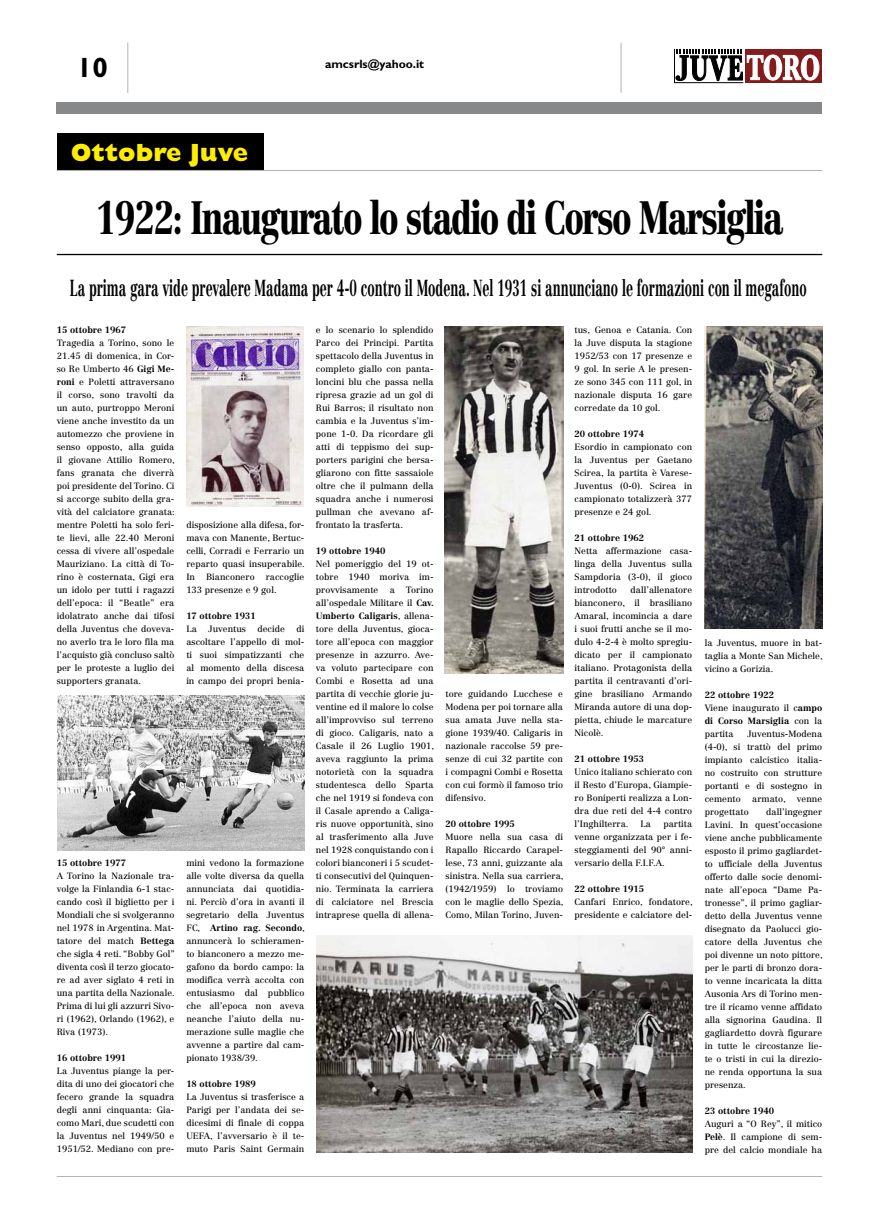
<style>
.page{position:relative;width:879px;height:1219px;background:#fff}
.page>*{position:absolute;margin:0;border:0;box-sizing:border-box;transform-origin:0 0}
.t1{font:900 46px "Centennial LT Std";letter-spacing:-.05em;color:#000;scale:.72 1}
.t2{font:700 28px "Gill Sans Std";color:#000}
.t3{font:800 25px "Gill Sans Std";color:#ffed00}
.t4{font:700 22.8px "Centennial LT Std";color:#000;scale:.56 1}
.t5{font:700 12px "Gill Sans Std";color:#000}
.t6{font:9px/13px "Centennial LT Std";color:#000;text-align:justify}
.t7{font:700 9px/13px "Centennial LT Std";color:#000}
.s1{font-weight:700}
.s2{font-weight:400}
</style>
<div class="page">
<hr style="left:57px;top:113px;width:765px;height:1px;background:#b1b3b4">
<hr style="left:127px;top:43px;width:1px;height:50px;background:#b1b3b4">
<hr style="left:621px;top:43px;width:1px;height:50px;background:#b1b3b4">
<hr style="left:57px;top:1176px;width:765px;height:1px;background:#b1b3b4">
<div style="left:57px;top:102px;width:765px;height:11px;background:#87888a"></div>
<div style="left:745px;top:49px;width:77px;height:34px;background:#831c1c"></div>
<svg style="left:674px;top:49px;width:145px;height:34px"></svg>
<div style="left:57px;top:133px;width:206px;height:38px;background:#000"></div>
<hr style="left:57px;top:170px;width:765px;height:1px;background:#b1b3b4">
<hr style="left:57px;top:254px;width:765px;height:1px;background:#000">
<img style="left:704px;top:326px;width:118px;height:302px">
<img style="left:445px;top:326px;width:118px;height:347px">
<img style="left:187px;top:327px;width:116px;height:180px">
<img style="left:316px;top:935px;width:377px;height:218px">
<img style="left:57px;top:695px;width:247px;height:155px">
<h2 class="t2" style="left:77px;top:51px;width:32px">10</h2>
<h3 class="t5" style="left:325px;top:56px;width:101px">amcsrls@yahoo.it</h3>
<h3 class="t3" style="left:71px;top:138px;width:179px">Ottobre Juve</h3>
<h1 class="t1" style="left:96px;top:189px;width:956px">1922: Inaugurato lo stadio di Corso Marsiglia</h1>
<h3 class="t4" style="left:70px;top:274px;width:1317px">La prima gara vide prevalere Madama per 4-0 contro il Modena. Nel 1931 si annunciano le formazioni con il megafono</h3>
<p class="t7" style="left:57px;top:323px;width:71px">15 ottobre 1967</p>
<p class="t6" style="left:57px;top:336px;width:120px">Tragedia a Torino, sono le 21.45 di domenica, in Cor&shy;so Re Umberto 46 <span class="s1">Gigi Me&shy;roni</span> e Poletti attraversano il corso, sono travolti da un auto, purtroppo Meroni viene anche investito da un automezzo che proviene in senso opposto, alla guida il giovane Attilio Romero, fans granata che diverrà poi presidente del Torino. Ci si accorge subito della gra&shy;vità del calciatore granata: mentre Poletti ha solo feri&shy;te lievi, alle 22.40 Meroni cessa di vivere all’ospedale Mauriziano. La città di To&shy;rino è costernata, Gigi era un idolo per tutti i ragazzi dell’epoca: il “Beatle” era idolatrato anche dai tifosi della Juventus che doveva&shy;no averlo tra le loro fila ma l’acquisto già concluso saltò per le proteste a luglio dei supporters granata.</p>
<p class="t7" style="left:57px;top:856px;width:71px">15 ottobre 1977</p>
<p class="t6" style="left:57px;top:869px;width:120px">A Torino la Nazionale tra&shy;volge la Finlandia 6-1 stac&shy;cando così il biglietto per i Mondiali che si svolgeranno nel 1978 in Argentina. Mat&shy;tatore del match <span class="s1">Bettega </span>che sigla 4 reti. “Bobby Gol” diventa così il terzo giocato&shy;re ad aver siglato 4 reti in una partita della Nazionale.<br>Prima di lui gli azzurri Sivo&shy;ri (1962), Orlando (1962), e Riva (1973).</p>
<p class="t7" style="left:57px;top:1051px;width:71px">16 ottobre 1991</p>
<p class="t6" style="left:57px;top:1064px;width:119px">La Juventus piange la per&shy;dita di uno dei giocatori che fecero grande la squadra degli anni cinquanta: Gia&shy;como Mari, due scudetti con la Juventus nel 1949/50 e 1951/52. Mediano con pre-</p>
<p class="t6" style="left:186px;top:518px;width:120px">disposizione alla difesa, for&shy;mava con Manente, Bertuc&shy;celli, Corradi e Ferrario un reparto quasi insuperabile.<br>In Bianconero raccoglie 133 presenze e 9 gol.</p>
<p class="t7" style="left:186px;top:609px;width:71px">17 ottobre 1931</p>
<p class="t6" style="left:186px;top:622px;width:12px">La</p>
<p class="t6" style="left:208px;top:622px;width:39px">Juventus</p>
<p class="t6" style="left:257px;top:622px;width:29px">decide</p>
<p class="t6" style="left:186px;top:622px;width:119px;text-indent:110px">di ascoltare l’appello di mol&shy;ti suoi simpatizzanti che al momento della discesa in campo dei propri benia-</p>
<p class="t6" style="left:186px;top:856px;width:120px">mini vedono la formazione alle volte diversa da quella annunciata dai quotidia&shy;ni. Perciò d’ora in avanti il segretario della Juventus FC, <span class="s1">Artino rag. Secondo</span>, annuncerà lo schieramen&shy;to bianconero a mezzo me&shy;gafono da bordo campo: la modifica verrà accolta con entusiasmo dal pubblico che all’epoca non aveva neanche l’aiuto della nu&shy;merazione sulle maglie che avvenne a partire dal cam&shy;pionato 1938/39.</p>
<p class="t7" style="left:186px;top:1077px;width:71px">18 ottobre 1989</p>
<p class="t6" style="left:186px;top:1090px;width:119px">La Juventus si trasferisce a Parigi per l’andata dei se&shy;dicesimi di finale di coppa UEFA, l’avversario è il te&shy;muto Paris Saint Germain</p>
<p class="t6" style="left:316px;top:323px;width:119px">e lo scenario lo splendido Parco dei Principi. Partita spettacolo della Juventus in completo giallo con panta&shy;loncini blu che passa nella ripresa grazie ad un gol di Rui Barros; il risultato non cambia e la Juventus s’im&shy;pone 1-0. Da ricordare gli atti di teppismo dei sup&shy;porters parigini che bersa&shy;gliarono con fitte sassaiole oltre che il pulmann della squadra anche i numerosi pullman che avevano af&shy;frontato la trasferta.</p>
<p class="t7" style="left:316px;top:544px;width:71px">19 ottobre 1940</p>
<p class="t6" style="left:316px;top:557px;width:119px">Nel pomeriggio del 19 ot&shy;tobre 1940 moriva im&shy;provvisamente</p>
<p class="t6" style="left:316px;top:583px;width:120px;text-indent:74px">a Torino all’ospedale Militare il <span class="s1">Cav.<br>Umberto Caligaris</span>, allena&shy;tore della Juventus, gioca&shy;tore all’epoca con maggior presenze in azzurro. Ave&shy;va voluto partecipare con Combi e Rosetta ad una partita di vecchie glorie ju&shy;ventine ed il malore lo colse all’improvviso sul terreno di gioco. Caligaris, nato a Casale il 26 Luglio 1901, aveva raggiunto la prima notorietà con la squadra studentesca dello Sparta che nel 1919 si fondeva con il Casale aprendo a Caliga&shy;ris nuove opportunità, sino al trasferimento alla Juve nel 1928 conquistando con i colori bianconeri i 5 scudet&shy;ti consecutivi del Quinquen&shy;nio. Terminata la carriera di calciatore nel Brescia intraprese quella di allena-</p>
<p class="t6" style="left:445px;top:687px;width:119px">tore guidando Lucchese e Modena per poi tornare alla sua amata Juve nella sta&shy;gione 1939/40. Caligaris in nazionale raccolse 59 pre&shy;senze di cui 32 partite con i compagni Combi e Rosetta con cui formò il famoso trio difensivo.</p>
<p class="t7" style="left:445px;top:817px;width:71px">20 ottobre 1995</p>
<p class="t6" style="left:445px;top:830px;width:120px">Muore nella sua casa di Rapallo Riccardo Carapel&shy;lese, 73 anni, guizzante ala sinistra. Nella sua carriera, (1942/1959) lo troviamo con le maglie dello Spezia, Como, Milan Torino, Juven-</p>
<p class="t6" style="left:574px;top:323px;width:119px">tus, Genoa e Catania. Con la Juve disputa la stagione 1952/53 con 17 presenze e 9 gol. In serie A le presen&shy;ze sono 345 con 111 gol, in nazionale disputa 16 gare corredate da 10 gol.</p>
<p class="t7" style="left:574px;top:427px;width:71px">20 ottobre 1974</p>
<p class="t6" style="left:574px;top:440px;width:119px">Esordio in campionato con la Juventus per Gaetano Scirea, la partita è Varese-Juventus (0-0). Scirea in campionato totalizzerà 377 presenze e 24 gol.</p>
<p class="t7" style="left:574px;top:531px;width:71px">21 ottobre 1962</p>
<p class="t6" style="left:574px;top:544px;width:119px">Netta affermazione casa&shy;linga della Juventus sulla Sampdoria (3-0), il gioco introdotto</p>
<p class="t6" style="left:574px;top:583px;width:119px;text-indent:56px">dall’allenatore bianconero, il brasiliano Amaral, incomincia a dare i suoi frutti anche se il mo&shy;dulo 4-2-4 è molto spregiu&shy;dicato per il campionato italiano. Protagonista della partita il centravanti d’ori&shy;gine brasiliano Armando Miranda autore di una dop&shy;pietta, chiude le marcature Nicolè.</p>
<p class="t7" style="left:574px;top:752px;width:71px">21 ottobre 1953</p>
<p class="t6" style="left:574px;top:765px;width:119px">Unico italiano schierato con il Resto d’Europa, Giampie&shy;ro Boniperti realizza a Lon&shy;dra due reti del 4-4 contro l’Inghilterra.</p>
<p class="t6" style="left:574px;top:817px;width:119px;text-indent:89px">partita venne organizzata per i fe&shy;steggiamenti del 90° anni&shy;versario della F.I.F.A.</p>
<p class="t7" style="left:574px;top:882px;width:71px">22 ottobre 1915</p>
<p class="t6" style="left:574px;top:895px;width:120px">Canfari Enrico, fondatore, presidente e calciatore del-</p>
<p class="t6" style="left:640px;top:817px;width:12px">La</p>
<p class="t6" style="left:704px;top:636px;width:120px">la Juventus, muore in bat&shy;taglia a Monte San Michele, vicino a Gorizia.</p>
<p class="t7" style="left:704px;top:688px;width:119px">22 ottobre 1922<br><span class="s2">Viene inaugurato il c</span>ampo di Corso Marsiglia <span class="s2">con la partita</span></p>
<p class="t6" style="left:704px;top:727px;width:119px;text-indent:42px">Juventus-Modena (4-0), si trattò del primo impianto calcistico italia&shy;no costruito con strutture portanti e di sostegno in cemento</p>
<p class="t6" style="left:752px;top:792px;width:71px">armato, venne</p>
<p class="t6" style="left:704px;top:805px;width:120px;text-indent:62px">dall’ingegner Lavini. In quest’occasione viene anche pubblicamente esposto il primo gagliardet&shy;to ufficiale della Juventus offerto dalle socie denomi&shy;nate all’epoca “Dame Pa&shy;tronesse”, il primo gagliar&shy;detto della Juventus venne disegnato da Paolucci gio&shy;catore della Juventus che poi divenne un noto pittore, per le parti di bronzo dora&shy;to venne incaricata la ditta Ausonia Ars di Torino men&shy;tre il ricamo venne affidato alla signorina Gaudina. Il gagliardetto dovrà figurare in tutte le circostanze lie&shy;te o tristi in cui la direzio&shy;ne renda opportuna la sua presenza.</p>
<p class="t7" style="left:704px;top:1104px;width:71px">23 ottobre 1940</p>
<p class="t6" style="left:704px;top:1117px;width:119px">Auguri a “O Rey”, il mitico <span class="s1">Pelè</span>. Il campione di sem&shy;pre del calcio mondiale ha</p>
<p class="t6" style="left:704px;top:805px;width:46px">progettato</p>
</div>
